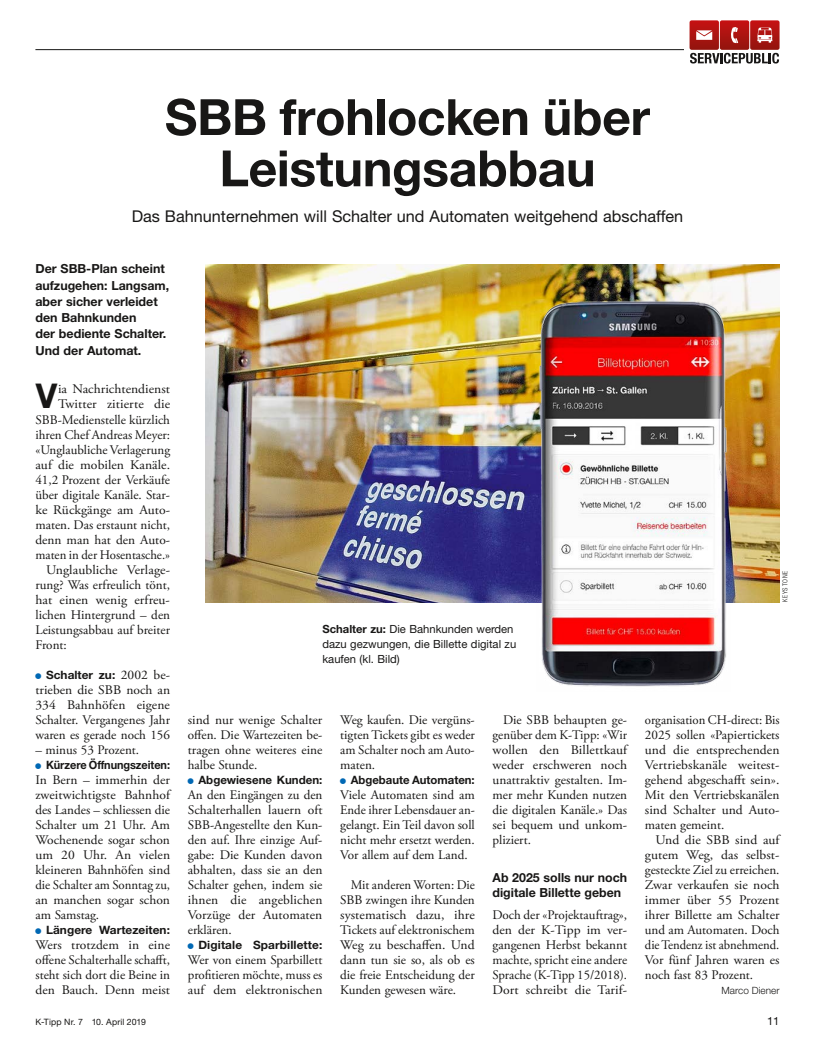
<style>
.page{position:relative;width:815px;height:1053px;background:#fff}
.page>*{position:absolute;margin:0;border:0;box-sizing:border-box;transform-origin:0 0}
.t1{font:700 50px/51.2px "Helvetica Neue LT Std";letter-spacing:-.005em;color:#181716;text-align:center}
.t2{font:700 34.12px "Helvetica Neue LT Std";color:#181716}
.t3{font:16.25px "Helvetica Neue LT Std";color:#181716}
.t4{font:13.12px/15px "Adobe Garamond Pro";color:#181716;text-align:justify}
.t5{font:13.12px/15px "Adobe Garamond Pro";color:#181716;text-align:justify;scale:1.04 1}
.t6{font:700 12.5px/16.2px "Helvetica Neue LT Std";color:#181716}
.t7{font:700 11.5px "Helvetica Neue LT Std";color:#181716}
.t8{font:700 11.5px "Helvetica Neue LT Std";color:#181716;scale:.95 1}
.t9{font:11.25px/15px "Helvetica Neue LT Std";color:#181716}
.t10{font:300 10px "Helvetica Neue LT Std";color:#181716}
.t11{font:8.75px "Helvetica Neue LT Std";letter-spacing:.015em;color:#181716}
.t12{font:300 condensed 6.88px "Helvetica Neue LT Std";letter-spacing:.115em;color:#181716}
.s1{font-family:"Konsum Plus Minus";font-weight:400;font-size:12.5px;color:#0068b4}
.s2{font-family:"Adobe Garamond Pro";font-weight:400;font-size:13.12px}
.s3{font-weight:700}
</style>
<div class="page">
<hr style="left:35px;top:49px;width:745px;height:1px;background:#181716">
<img style="left:206px;top:264px;width:574px;height:338px">
<div style="left:684px;top:20px;width:101px;height:43px;background:#fff"></div>
<svg style="left:690px;top:20px;width:90px;height:43px"></svg>
<img style="left:536px;top:286px;width:194px;height:401px">
<h1 class="t1" style="left:165px;top:90px;width:487px">SBB frohlocken über<br>Leistungsabbau</h1>
<p class="t3" style="left:132px;top:206px;width:553px">Das Bahnunternehmen will Schalter und Automaten weitgehend abschaffen</p>
<p class="t6" style="left:35px;top:260px;width:135px">Der SBB-Plan scheint aufzugehen: Langsam, aber sicher verleidet den Bahnkunden<br>der bediente Schalter.<br>Und der Automat.</p>
<h2 class="t2" style="left:36px;top:375px;width:23px">V</h2>
<p class="t5" style="left:58px;top:382px;width:109px">ia Nachrichtendienst</p>
<p class="t5" style="left:58px;top:397px;width:109px">Twitter zitierte die</p>
<p class="t4" style="left:35px;top:412px;width:136px">SBB-Medienstelle kürzlich</p>
<p class="t4" style="left:35px;top:427px;width:136px">ihren Chef Andreas Meyer:</p>
<p class="t4" style="left:35px;top:442px;width:136px">«Unglaubliche Verlagerung</p>
<p class="t5" style="left:35px;top:457px;width:131px">auf die mobilen Kanäle.</p>
<p class="t4" style="left:35px;top:472px;width:136px">41,2 Prozent der Verkäufe</p>
<p class="t4" style="left:35px;top:487px;width:136px">über digitale Kanäle. Star-</p>
<p class="t5" style="left:35px;top:502px;width:130px">ke Rückgänge am Auto-</p>
<p class="t4" style="left:35px;top:517px;width:136px">maten. Das erstaunt nicht,</p>
<p class="t4" style="left:35px;top:532px;width:135px">denn man hat den Auto-</p>
<p class="t4" style="left:35px;top:547px;width:136px">maten in der Hosentasche.»</p>
<p class="t5" style="left:46px;top:562px;width:121px">Unglaubliche Verlage-</p>
<p class="t4" style="left:35px;top:577px;width:136px">rung? Was erfreulich tönt,</p>
<p class="t5" style="left:35px;top:592px;width:130px">hat einen wenig erfreu-</p>
<p class="t4" style="left:35px;top:607px;width:136px">lichen Hintergrund – den</p>
<p class="t4" style="left:35px;top:622px;width:136px">Leistungsabbau auf breiter</p>
<p class="t4" style="left:35px;top:637px;width:33px">Front:</p>
<p class="t7" style="left:35px;top:667px;width:135px"><span class="s1">1</span> Schalter zu: <span class="s2">2002 be-</span></p>
<p class="t4" style="left:35px;top:682px;width:136px">trieben die SBB noch an 334 Bahnhöfen eigene Schalter. Vergangenes Jahr waren es gerade noch 156</p>
<p class="t4" style="left:35px;top:742px;width:105px">– minus 53 Prozent.</p>
<p class="t8" style="left:35px;top:757px;width:143px"><span class="s1">1</span> Kürzere Öffnungszeiten:</p>
<p class="t4" style="left:35px;top:772px;width:136px">In Bern – immerhin der zweitwichtigste Bahnhof des Landes – schliessen die Schalter um 21 Uhr. Am Wochenende sogar schon um 20 Uhr. An vielen kleineren Bahnhöfen sind die Schalter am Sonntag zu, an manchen sogar schon am Samstag.</p>
<p class="t7" style="left:35px;top:922px;width:136px"><span class="s1">1</span> Längere Wartezeiten:</p>
<p class="t4" style="left:35px;top:937px;width:136px">Wers trotzdem in eine offene Schalterhalle schafft, steht sich dort die Beine in den Bauch. Denn meist</p>
<p class="t12" style="left:781px;top:602px;width:33px;rotate:-90deg">KEYSTONE</p>
<p class="t9" style="left:322px;top:621px;width:195px"><span class="s3">Schalter zu:</span> Die Bahnkunden werden dazu gezwungen, die Billette digital zu kaufen (kl. Bild)</p>
<p class="t4" style="left:340px;top:712px;width:136px">Weg kaufen. Die vergüns&shy;tigten Tickets gibt es weder am Schalter noch am Auto&shy;maten.</p>
<p class="t7" style="left:340px;top:772px;width:136px"><span class="s1">1</span> Abgebaute Automaten:</p>
<p class="t4" style="left:340px;top:787px;width:136px">Viele Automaten sind am Ende ihrer Lebensdauer an&shy;gelangt. Ein Teil davon soll nicht mehr ersetzt werden.<br>Vor allem auf dem Land.</p>
<p class="t4" style="left:340px;top:877px;width:136px;text-indent:11px">Mit anderen Worten: Die SBB zwingen ihre Kunden systematisch dazu, ihre Tickets auf elektronischem Weg zu beschaffen. Und dann tun sie so, als ob es die freie Entscheidung der Kunden gewesen wäre.</p>
<p class="t4" style="left:645px;top:712px;width:136px">organisation CH-direct: Bis 2025 sollen «Papiertickets und die entsprechenden Vertriebskanäle weitest&shy;gehend abgeschafft sein».<br>Mit den Vertriebskanälen sind Schalter und Auto&shy;maten gemeint.</p>
<p class="t5" style="left:645px;top:832px;width:131px;text-indent:11px">Und die SBB sind auf gutem Weg, das selbst&shy;gesteckte Ziel zu erreichen.<br>Zwar verkaufen sie noch immer über 55 Prozent ihrer Billette am Schalter und am Automaten. Doch die Tendenz ist abnehmend.<br>Vor fünf Jahren waren es noch fast 83 Prozent.</p>
<p class="t10" style="left:722px;top:984px;width:59px">Marco Diener</p>
<p class="t4" style="left:188px;top:712px;width:136px">sind nur wenige Schalter offen. Die Wartezeiten be&shy;tragen ohne weiteres eine halbe Stunde.</p>
<p class="t7" style="left:188px;top:772px;width:136px"><span class="s1">1</span> Abgewiesene Kunden:</p>
<p class="t4" style="left:188px;top:787px;width:136px">An den Eingängen zu den Schalterhallen lauern oft SBB-Angestellte den Kun&shy;den auf. Ihre einzige Auf&shy;gabe: Die Kunden davon abhalten, dass sie an den Schalter gehen, indem sie ihnen die angeblichen Vorzüge der Automaten erklären.</p>
<p class="t7" style="left:188px;top:937px;width:136px"><span class="s1">1</span> Digitale Sparbillette:</p>
<p class="t4" style="left:188px;top:952px;width:136px">Wer von einem Sparbillett profitieren möchte, muss es auf dem elektronischen</p>
<p class="t4" style="left:493px;top:712px;width:136px;text-indent:11px">Die SBB behaupten ge&shy;genüber dem K-Tipp: «Wir wollen den Billettkauf weder erschweren noch unattraktiv gestalten. Im&shy;mer mehr Kunden nutzen die digitalen Kanäle.» Das sei bequem und unkom&shy;pliziert.</p>
<p class="t6" style="left:493px;top:869px;width:136px;line-height:15px">Ab 2025 solls nur noch digitale Billette geben</p>
<p class="t4" style="left:493px;top:907px;width:136px">Doch der «Projektauftrag», den der K-Tipp im ver&shy;gangenen Herbst bekannt machte, spricht eine andere Sprache (K-Tipp 15/2018).<br>Dort schreibt die Tarif-</p>
<p class="t11" style="left:35px;top:1016px;width:112px">K-Tipp Nr. 7 10. April 2019</p>
<p class="t9" style="left:767px;top:1012px;width:14px">11</p>
</div>
